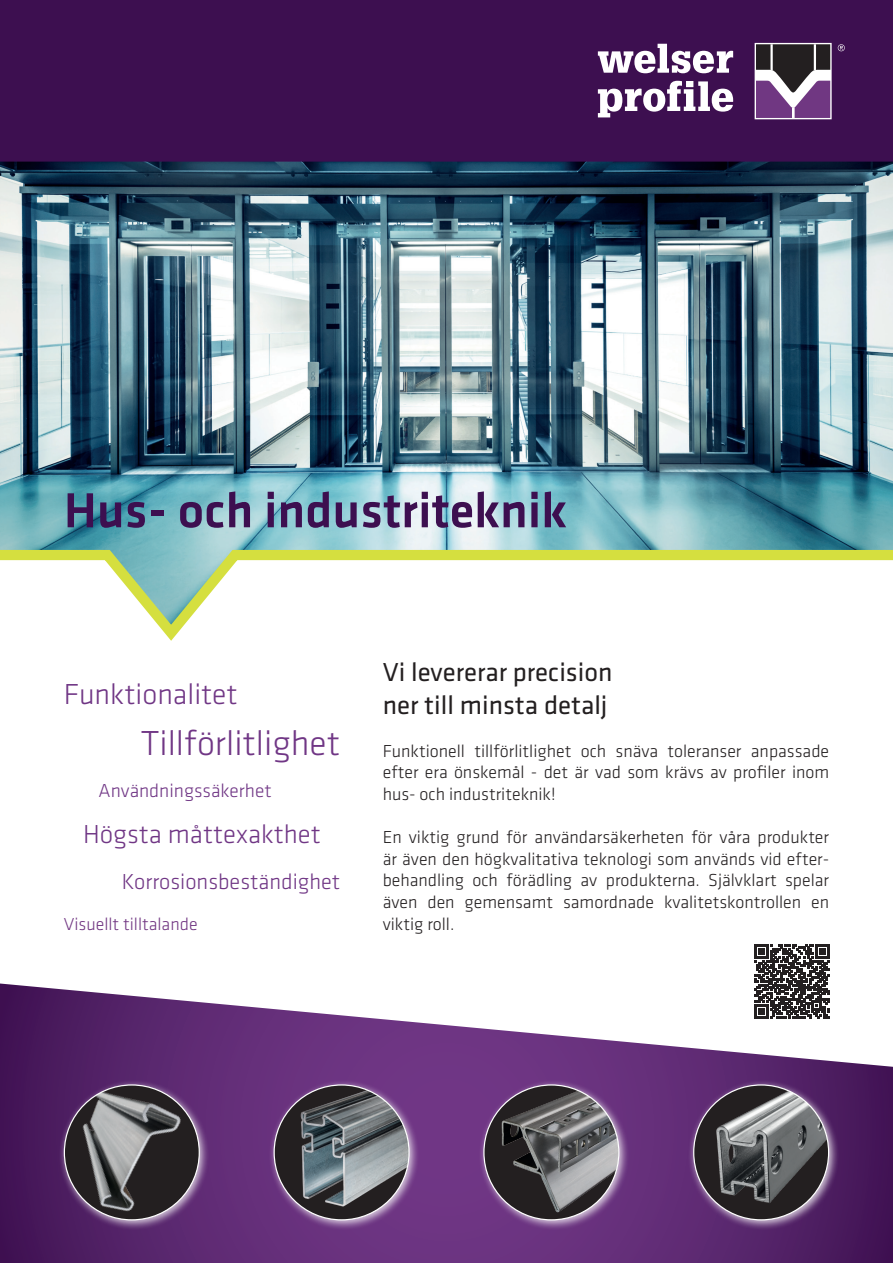
<style>
.page{position:relative;width:893px;height:1263px;background:#fff}
.page>*{position:absolute;margin:0;border:0;box-sizing:border-box;transform-origin:0 0}
.t1{font:500 51px "Klavika";color:#3d0f50}
.t2{font:300 36px "Klavika";color:#703685}
.t3{font:300 30px "Klavika";color:#703685}
.t4{font:27px/32.4px "Klavika";color:#231f20}
.t5{font:300 27px "Klavika";color:#703685}
.t6{font:300 22.5px "Klavika";color:#703685}
.t7{font:300 19.5px "Klavika";color:#703685}
.t8{font:300 18px/21.6px "Klavika";color:#231f20;text-align:justify}
.t9{font:300 18px "Klavika";color:#713682}
</style>
<div class="page">
<div style="left:0;top:0;width:893px;height:162px;background:#3d0f50"></div>
<svg style="left:838px;top:44px;width:7px;height:7px"></svg>
<svg style="left:598px;top:81px;width:135px;height:36px"></svg>
<svg style="left:598px;top:44px;width:135px;height:29px"></svg>
<svg style="left:755px;top:43px;width:77px;height:76px"></svg>
<svg style="left:756px;top:44px;width:74px;height:74px"></svg>
<hr style="left:770px;top:44px;width:3px;height:29px;background:#fff">
<hr style="left:814px;top:44px;width:2px;height:28px;background:#fff">
<svg style="left:0;top:983px;width:893px;height:280px"></svg>
<div style="left:59px;top:1079px;width:151px;height:151px;background:#fff;opacity:.75"></div>
<img style="left:64px;top:1085px;width:135px;height:134px">
<img style="left:0;top:162px;width:893px;height:383px">
<svg style="left:0;top:545px;width:893px;height:96px"></svg>
<div style="left:269px;top:1079px;width:151px;height:151px;background:#fff;opacity:.75"></div>
<img style="left:274px;top:1085px;width:135px;height:133px">
<div style="left:478px;top:1079px;width:152px;height:151px;background:#fff;opacity:.75"></div>
<img style="left:484px;top:1085px;width:135px;height:135px;border-radius:67px">
<div style="left:688px;top:1079px;width:151px;height:151px;background:#fff;opacity:.75"></div>
<div style="left:694px;top:1085px;width:135px;height:135px;background:#231f20;border-radius:50%"></div>
<img style="left:694px;top:1085px;width:135px;height:120px">
<svg style="left:755px;top:944px;width:74px;height:74px"></svg>
<h1 class="t1" style="left:64px;top:483px;width:505px">Hus- och industriteknik</h1>
<h3 class="t3" style="left:64px;top:678px;width:175px">Funktionalitet</h3>
<h2 class="t2" style="left:141px;top:723px;width:201px">Tillförlitlighet</h2>
<p class="t7" style="left:99px;top:780px;width:175px">Användningssäkerhet</p>
<h3 class="t5" style="left:83px;top:820px;width:239px">Högsta måttexakthet</h3>
<p class="t6" style="left:122px;top:869px;width:220px">Korrosionsbeständighet</p>
<p class="t9" style="left:64px;top:914px;width:135px">Visuellt tilltalande</p>
<h3 class="t4" style="left:383px;top:656px;width:231px">Vi levererar precision ner till minsta detalj</h3>
<p class="t8" style="left:383px;top:740px;width:448px">Funktionell tillförlitlighet och snäva toleranser anpassade efter era önskemål - det är vad som krävs av profiler inom hus- och industriteknik!</p>
<p class="t8" style="left:383px;top:827px;width:448px">En viktig grund för användarsäkerheten för våra produkter är även den högkvalitativa teknologi som används vid efter&shy;behandling och förädling av produkterna. Självklart spelar även den gemensamt samordnade kvalitetskontrollen en viktig roll.</p>
</div>
